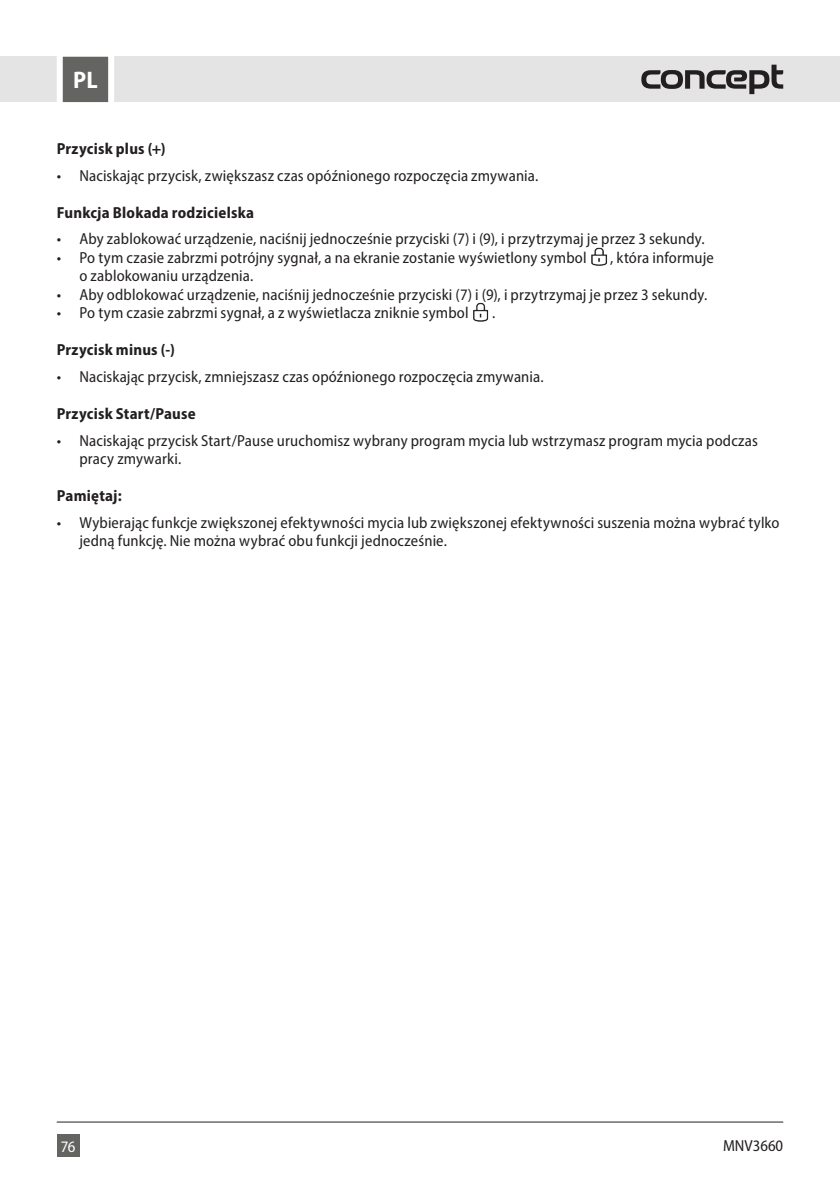
<style>
.page{position:relative;width:840px;height:1191px;background:#fff}
.page>*{position:absolute;margin:0;border:0;box-sizing:border-box;transform-origin:0 0}
.t1{font:700 semi-condensed 24px "Myriad Pro";color:#fff}
.t2{font:semi-condensed 16px/18.4px "Myriad Pro";letter-spacing:.01em;color:#231f20}
.t3{font:700 semi-condensed 16px "Myriad Pro";letter-spacing:.015em;color:#231f20}
.t4{font:semi-condensed 16px "Myriad Pro";color:#fff}
</style>
<div class="page">
<div style="left:0;top:57px;width:839px;height:45px;background:#e4e4e4"></div>
<div style="left:57px;top:1134px;width:22px;height:23px;background:#646463"></div>
<svg style="left:641px;top:65px;width:141px;height:29px"></svg>
<svg style="left:54px;top:56px;width:63px;height:47px"></svg>
<hr style="left:57px;top:1121px;width:725px;height:1px;background:#231f20">
<img style="left:591px;top:247px;width:16px;height:19px">
<img style="left:473px;top:302px;width:16px;height:20px">
<h1 class="t1" style="left:73px;top:65px;width:26px">PL</h1>
<p class="t3" style="left:57px;top:138px;width:110px">Przycisk plus (+)</p>
<p class="t2" style="left:57px;top:166px;width:483px">• Naciskając przycisk, zwiększasz czas opóźnionego rozpoczęcia zmywania.</p>
<p class="t3" style="left:57px;top:202px;width:199px">Funkcja Blokada rodzicielska</p>
<p class="t2" style="left:57px;top:230px;width:649px">• Aby zablokować urządzenie, naciśnij jednocześnie przyciski (7) i (9), i przytrzymaj je przez 3 sekundy.</p>
<p class="t2" style="left:57px;top:248px;width:531px">• Po tym czasie zabrzmi potrójny sygnał, a na ekranie zostanie wyświetlony symbol</p>
<p class="t2" style="left:609px;top:248px;width:105px">, która informuje</p>
<p class="t2" style="left:79px;top:266px;width:175px">o zablokowaniu urządzenia.</p>
<p class="t2" style="left:57px;top:285px;width:651px">• Aby odblokować urządzenie, naciśnij jednocześnie przyciski (7) i (9), i przytrzymaj je przez 3 sekundy.</p>
<p class="t2" style="left:57px;top:303px;width:413px">• Po tym czasie zabrzmi sygnał, a z wyświetlacza zniknie symbol</p>
<p class="t2" style="left:492px;top:303px;width:5px">.</p>
<p class="t3" style="left:57px;top:339px;width:119px">Przycisk minus (-)</p>
<p class="t2" style="left:57px;top:367px;width:488px">• Naciskając przycisk, zmniejszasz czas opóźnionego rozpoczęcia zmywania.</p>
<p class="t3" style="left:57px;top:403px;width:140px">Przycisk Start/Pause</p>
<p class="t2" style="left:79px;top:431px;width:679px;text-indent:-23px">• Naciskając przycisk Start/Pause uruchomisz wybrany program mycia lub wstrzymasz program mycia podczas pracy zmywarki.</p>
<p class="t3" style="left:57px;top:485px;width:66px">Pamiętaj:</p>
<p class="t2" style="left:79px;top:513px;width:701px;text-indent:-23px">• Wybierając funkcje zwiększonej efektywności mycia lub zwiększonej efektywności suszenia można wybrać tylko jedną funkcję. Nie można wybrać obu funkcji jednocześnie.</p>
<p class="t4" style="left:61px;top:1136px;width:16px">76</p>
<p class="t2" style="left:722px;top:1135px;width:62px">MNV3660</p>
</div>
